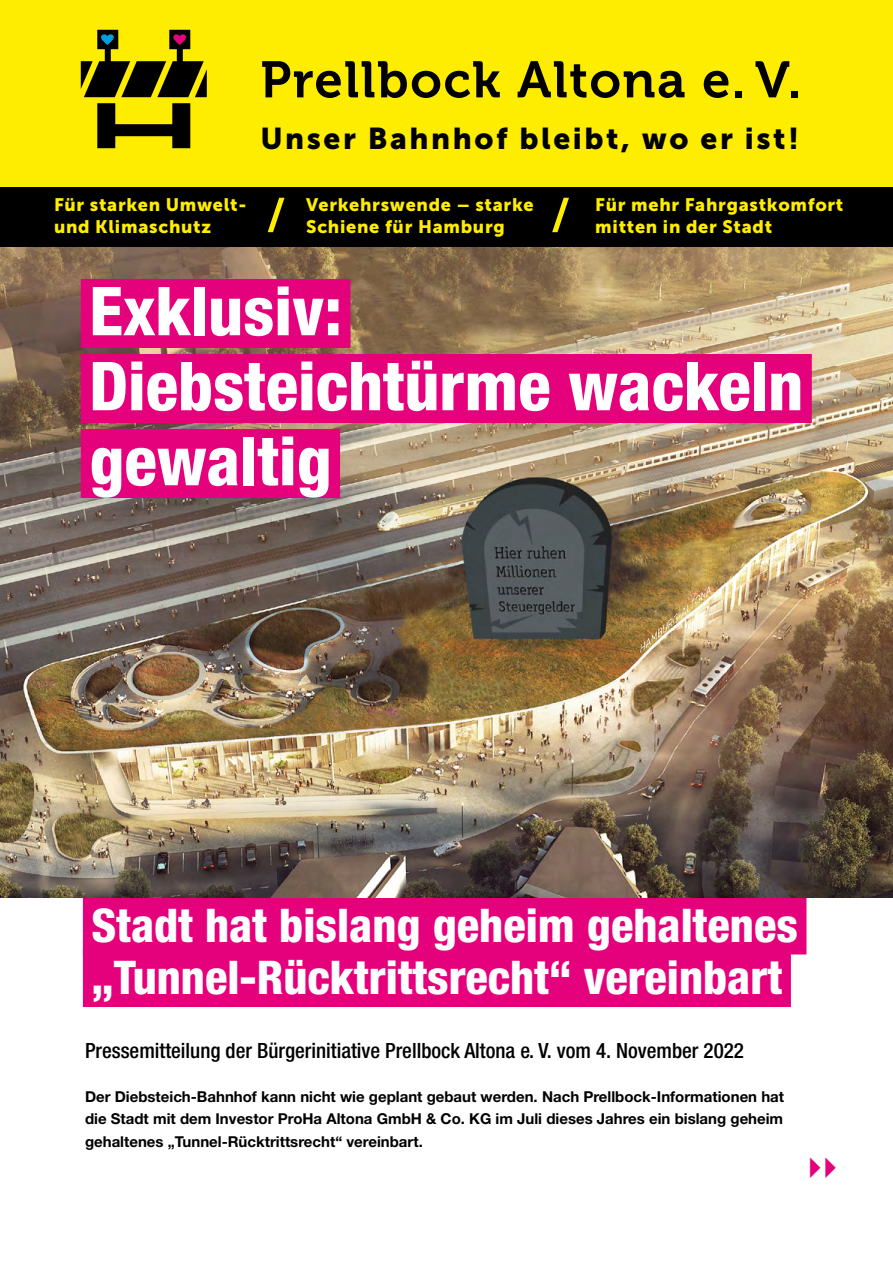
<style>
.page{position:relative;width:893px;height:1263px;background:#fff}
.page>*{position:absolute;margin:0;border:0;box-sizing:border-box;transform-origin:0 0}
.t1{font:800 condensed 67.5px/75px "Helvetica Neue LT Std";color:#fff}
.t2{font:51px "Museo 700";letter-spacing:.03em;color:#000}
.t3{font:800 condensed 46.5px/52.5px "Helvetica Neue LT Std";color:#fff}
.t4{font:30px "Museo Sans 900";letter-spacing:.085em;color:#000}
.t5{font:500 condensed 21px "Helvetica Neue LT Std";color:#000}
.t6{font:18px/21.6px "Museo Sans 900";letter-spacing:.04em;color:#ffed00}
.t7{font:700 15px/22.5px "Helvetica Neue LT Std";color:#000;text-align:justify}
</style>
<div class="page">
<div style="left:83px;top:896px;width:723px;height:58px;background:#e5007c"></div>
<div style="left:83px;top:948px;width:708px;height:59px;background:#e5007c"></div>
<img style="left:0;top:247px;width:893px;height:650px">
<div style="left:0;top:186px;width:893px;height:61px;background:#000"></div>
<div style="left:0;top:0;width:893px;height:186px;background:#ffed00"></div>
<svg style="left:81px;top:30px;width:126px;height:118px"></svg>
<svg style="left:267px;top:198px;width:18px;height:34px"></svg>
<svg style="left:552px;top:198px;width:17px;height:34px"></svg>
<div style="left:81px;top:279px;width:269px;height:69px;background:#e5007c"></div>
<div style="left:81px;top:354px;width:731px;height:69px;background:#e5007c"></div>
<div style="left:81px;top:429px;width:259px;height:69px;background:#e5007c"></div>
<h2 class="t2" style="left:260px;top:51px;width:542px">Prellbock Altona e. V.</h2>
<h3 class="t4" style="left:260px;top:121px;width:540px">Unser Bahnhof bleibt, wo er ist!</h3>
<p class="t6" style="left:54px;top:194px;width:194px">Für starken Umwelt&shy;und Klimaschutz</p>
<p class="t6" style="left:306px;top:194px;width:229px">Verkehrswende – starke<br>Schiene für Hamburg</p>
<p class="t6" style="left:595px;top:194px;width:250px">Für mehr Fahrgastkomfort mitten in der Stadt</p>
<h1 class="t1" style="left:89px;top:273px;width:715px">Exklusiv:<br>Diebsteichtürme wackeln gewaltig</h1>
<h3 class="t3" style="left:91px;top:898px;width:708px">Stadt hat bislang geheim gehaltenes „Tunnel-Rücktrittsrecht“ vereinbart</h3>
<h3 class="t5" style="left:85px;top:1038px;width:660px">Pressemitteilung der Bürgerinitiative Prellbock Altona e. V. vom 4. November 2022</h3>
<p class="t7" style="left:85px;top:1085px;width:701px">Der Diebsteich-Bahnhof kann nicht wie geplant gebaut werden. Nach Prellbock-Informationen hat die Stadt mit dem Investor ProHa Altona GmbH &amp; Co. KG im Juli dieses Jahres ein bislang geheim gehaltenes „Tunnel-Rücktrittsrecht“ vereinbart.</p>
</div>
